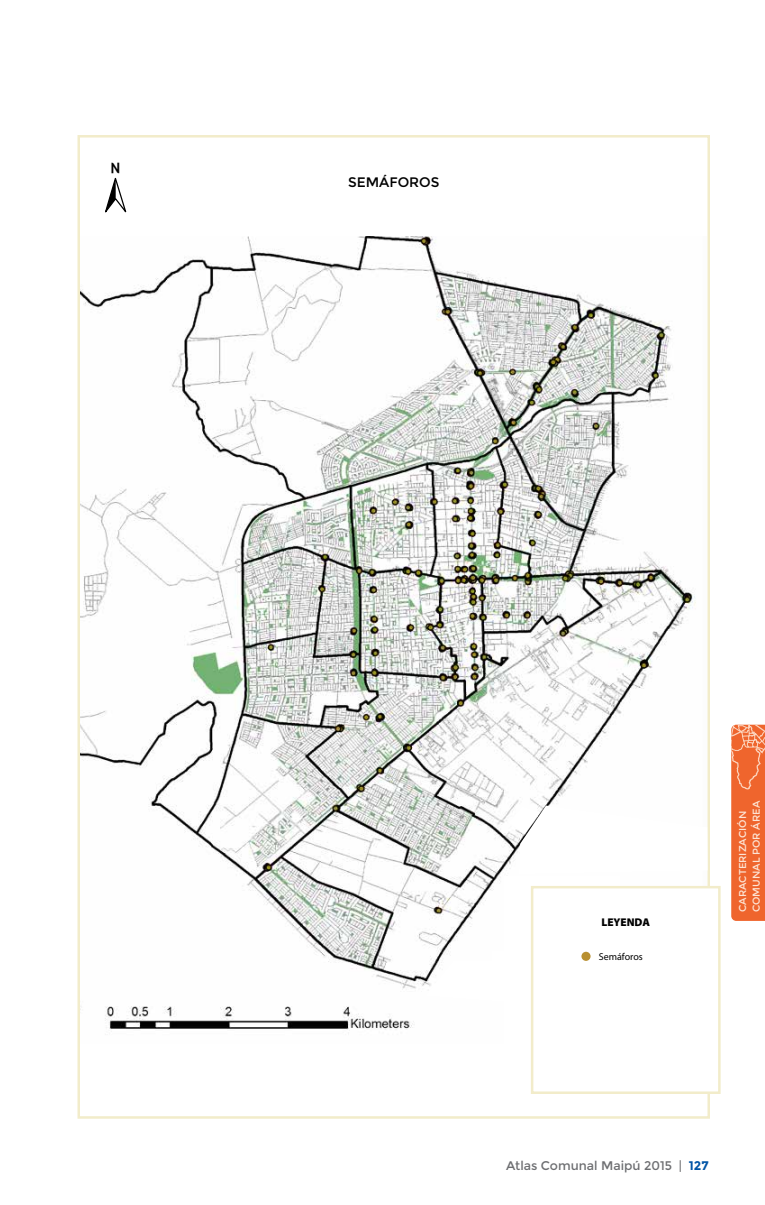
<style>
.page{position:relative;width:765px;height:1205px;background:#fff}
.page>*{position:absolute;margin:0;border:0;box-sizing:border-box;transform-origin:0 0}
.t1{font:700 15px "Indo Sans";color:#000}
.t2{font:13.75px "Montserrat";color:#000}
.t3{font:12.5px "Montserrat";color:#6d6e71}
.t4{font:900 11.25px "Myriad Pro";color:#000}
.t5{font:10px/13.8px "Montserrat";color:#fde4d4}
.t6{font:10px "Myriad Pro";color:#000}
.s1{font-weight:700;color:#0054a6}
</style>
<div class="page">
<svg style="left:731px;top:725px;width:34px;height:196px;background:#ef6d37"></svg>
<img style="left:81px;top:236px;width:615px;height:794px">
<div style="left:492px;top:951px;width:24px;height:20px;background:#fff"></div>
<svg style="left:105px;top:177px;width:22px;height:36px"></svg>
<div style="left:504px;top:876px;width:116px;height:176px;background:#fff"></div>
<div style="left:531px;top:886px;width:190px;height:208px;background:#fff;border:2px solid #f2ecca"></div>
<svg style="left:425px;top:960px;width:79px;height:43px"></svg>
<svg style="left:508px;top:805px;width:200px;height:69px"></svg>
<div style="left:581px;top:952px;width:10px;height:9px;background:#b99031;border-radius:50%"></div>
<h1 class="t1" style="left:111px;top:161px;width:11px">N</h1>
<h2 class="t2" style="left:348px;top:174px;width:93px">SEMÁFOROS</h2>
<p class="t4" style="left:601px;top:916px;width:50px">LEYENDA</p>
<p class="t6" style="left:599px;top:950px;width:46px">Semáforos</p>
<p class="t5" style="left:736px;top:912px;width:113px;rotate:-90deg">CARACTERIZACIÓN<br>COMUNAL POR ÁREA</p>
<p class="t3" style="left:506px;top:1158px;width:204px">Atlas Comunal Maipú 2015 | <span class="s1">127</span></p>
</div>
